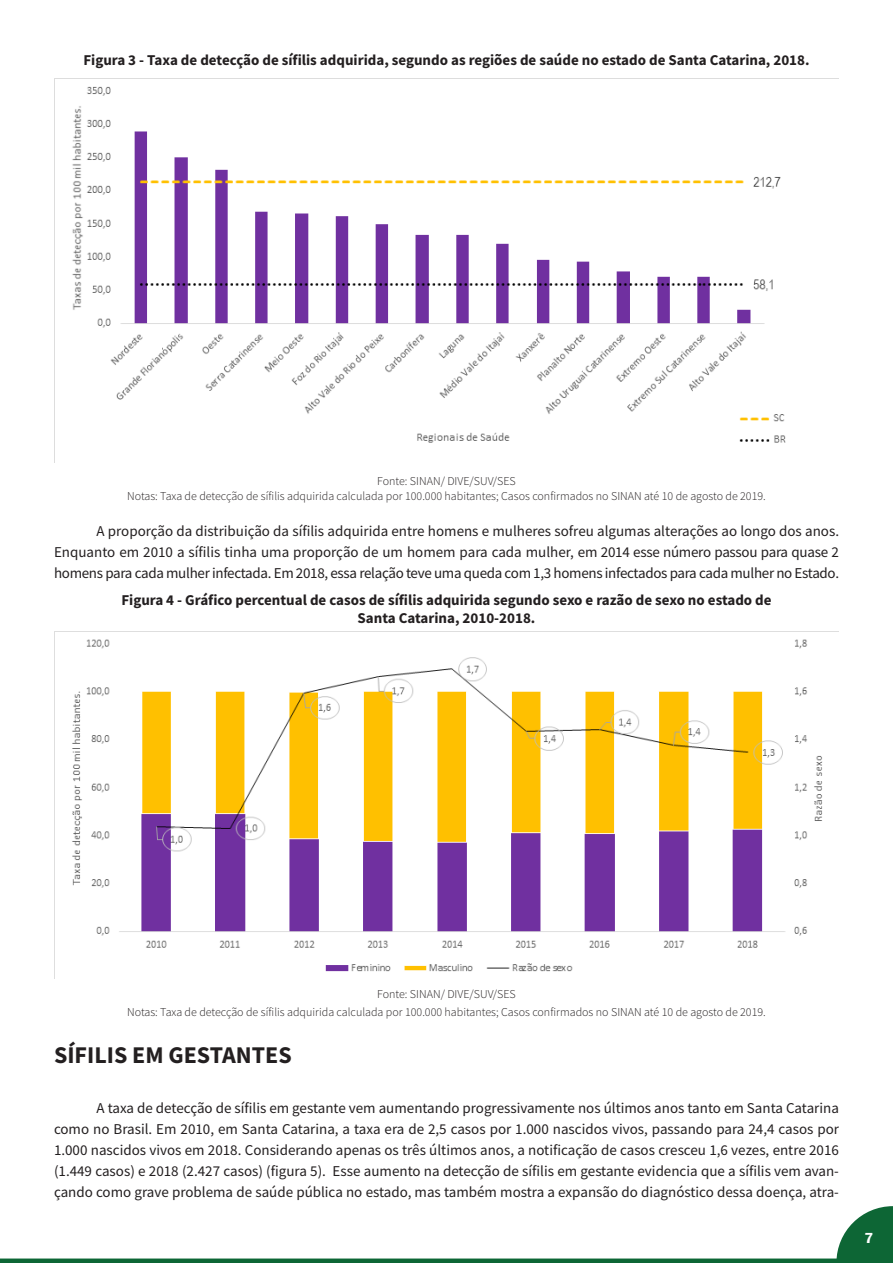
<style>
.page{position:relative;width:893px;height:1263px;background:#fff}
.page>*{position:absolute;margin:0;border:0;box-sizing:border-box;transform-origin:0 0}
.Subtítulos{font:700 24px "Source Sans Pro";color:#231f20}
.Corpo_do_texto{font:15px/21px "Source Sans Pro";letter-spacing:-.02em;color:#231f20;text-align:justify}
.Nome_Tabelas_Quadros{font:700 15px "Source Sans Pro";color:#231f20}
.t1{font:600 15px "Franklin Gothic";color:#fff}
.Legenda_Fonte{font:300 12px "Source Sans Pro";color:#231f20}
</style>
<div class="page">
<svg style="left:836px;top:1206px;width:57px;height:52px"></svg>
<div style="left:0;top:1258px;width:893px;height:5px;background:#0d6635"></div>
<img style="left:54px;top:79px;width:732px;height:383px">
<img style="left:54px;top:631px;width:785px;height:347px">
<p class="Nome_Tabelas_Quadros" style="left:83px;top:50px;width:728px">Figura 3 - Taxa de detecção de sífilis adquirida, segundo as regiões de saúde no estado de Santa Catarina, 2018.</p>
<p class="Legenda_Fonte" style="left:377px;top:474px;width:140px">Fonte: SINAN/ DIVE/SUV/SES</p>
<p class="Legenda_Fonte" style="left:127px;top:489px;width:640px">Notas: Taxa de detecção de sífilis adquirida calculada por 100.000 habitantes; Casos confirmados no SINAN até 10 de agosto de 2019.</p>
<p class="Corpo_do_texto" style="left:54px;top:521px;width:787px;text-indent:43px">A proporção da distribuição da sífilis adquirida entre homens e mulheres sofreu algumas alterações ao longo dos anos.<br>Enquanto em 2010 a sífilis tinha uma proporção de um homem para cada mulher, em 2014 esse número passou para quase 2 homens para cada mulher infectada. Em 2018, essa relação teve uma queda com 1,3 homens infectados para cada mulher no Estado.</p>
<p class="Nome_Tabelas_Quadros" style="left:121px;top:590px;width:652px">Figura 4 - Gráfico percentual de casos de sífilis adquirida segundo sexo e razão de sexo no estado de</p>
<p class="Nome_Tabelas_Quadros" style="left:358px;top:608px;width:179px">Santa Catarina, 2010-2018.</p>
<p class="Legenda_Fonte" style="left:377px;top:986px;width:140px">Fonte: SINAN/ DIVE/SUV/SES</p>
<p class="Legenda_Fonte" style="left:127px;top:1004px;width:640px">Notas: Taxa de detecção de sífilis adquirida calculada por 100.000 habitantes; Casos confirmados no SINAN até 10 de agosto de 2019.</p>
<p class="Subtítulos" style="left:54px;top:1039px;width:239px">SÍFILIS EM GESTANTES</p>
<p class="Corpo_do_texto" style="left:54px;top:1098px;width:787px;text-indent:43px">A taxa de detecção de sífilis em gestante vem aumentando progressivamente nos últimos anos tanto em Santa Catarina como no Brasil. Em 2010, em Santa Catarina, a taxa era de 2,5 casos por 1.000 nascidos vivos, passando para 24,4 casos por 1.000 nascidos vivos em 2018. Considerando apenas os três últimos anos, a notificação de casos cresceu 1,6 vezes, entre 2016 (1.449 casos) e 2018 (2.427 casos) (figura 5). Esse aumento na detecção de sífilis em gestante evidencia que a sífilis vem avan&shy;çando como grave problema de saúde pública no estado, mas também mostra a expansão do diagnóstico dessa doença, atra-</p>
<p class="t1" style="left:864px;top:1229px;width:10px">7</p>
</div>
